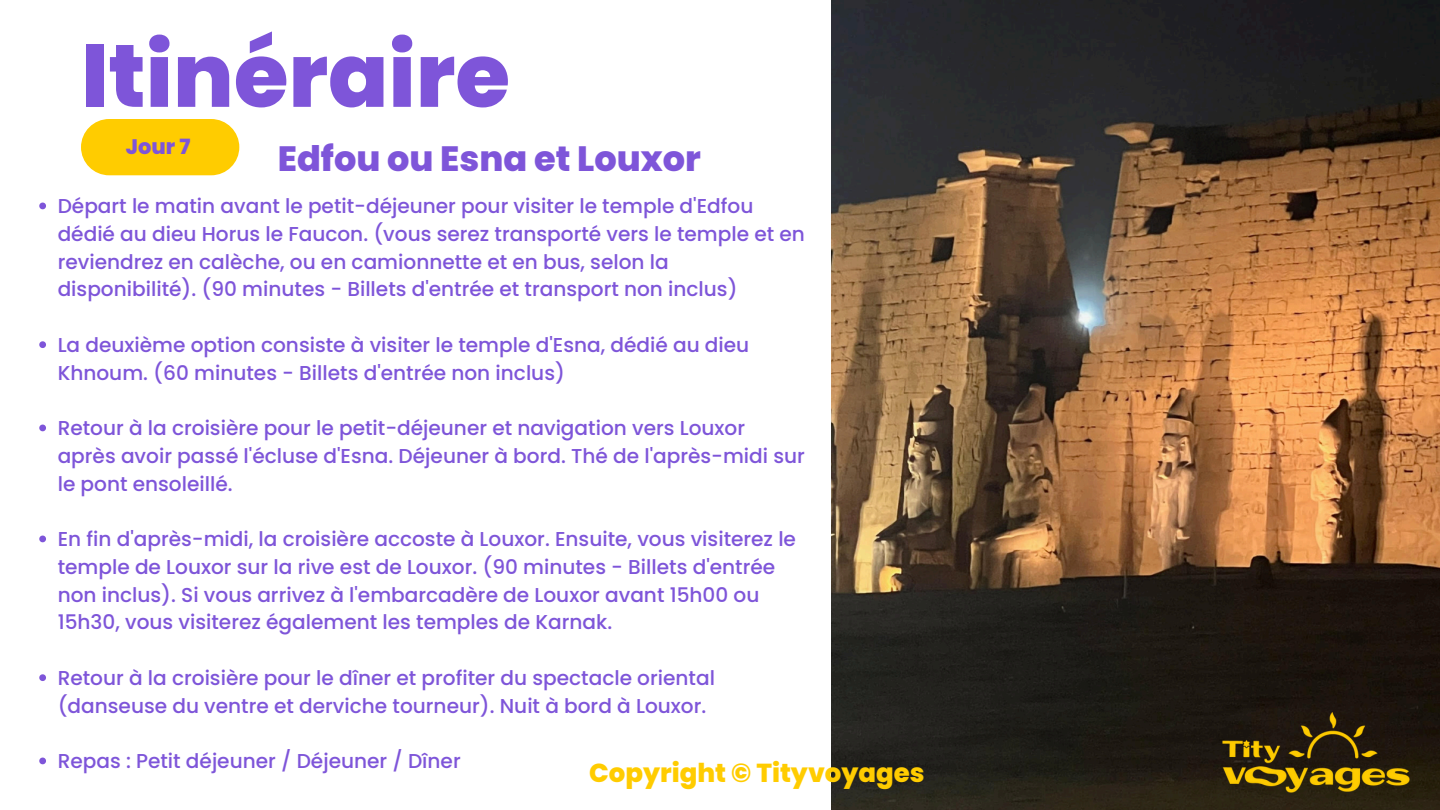
<style>
.page{position:relative;width:1440px;height:810px;background:#fff}
.page>*{position:absolute;margin:0;border:0;box-sizing:border-box;transform-origin:0 0}
.t1{font:800 88.7px "Poppins";color:#7e55d9}
.t2{font:800 35.1px "Poppins";color:#7e55d9}
.t3{font:800 26px "Poppins";color:#fc0}
.t4{font:800 21px "Poppins";color:#7e55d9}
.t5{font:500 20.1px/27.8px "Poppins";color:#7e55d9}
</style>
<div class="page">
<img style="left:832px;top:1px;width:608px;height:809px">
<svg style="left:39px;top:203px;width:7px;height:6px"></svg>
<svg style="left:39px;top:341px;width:7px;height:7px"></svg>
<svg style="left:39px;top:425px;width:7px;height:6px"></svg>
<svg style="left:39px;top:536px;width:7px;height:6px"></svg>
<svg style="left:39px;top:674px;width:7px;height:7px"></svg>
<svg style="left:39px;top:758px;width:7px;height:6px"></svg>
<div style="left:81px;top:119px;width:158px;height:56px;background:#fc0;border-radius:28px"></div>
<p class="t1" style="left:81px;top:14px;width:431px">Itinéraire</p>
<p class="t4" style="left:126px;top:132px;width:66px">Jour 7</p>
<p class="t2" style="left:278px;top:134px;width:424px">Edfou ou Esna et Louxor</p>
<p class="t5" style="left:58px;top:192px;width:749px">Départ le matin avant le petit-déjeuner pour visiter le temple d'Edfou dédié au dieu Horus le Faucon. (vous serez transporté vers le temple et en reviendrez en calèche, ou en camionnette et en bus, selon la disponibilité). (90 minutes - Billets d'entrée et transport non inclus)</p>
<p class="t5" style="left:58px;top:331px;width:693px">La deuxième option consiste à visiter le temple d'Esna, dédié au dieu<br>Khnoum. (60 minutes - Billets d'entrée non inclus)</p>
<h1 class="t5" style="left:58px;top:414px;width:749px">Retour à la croisière pour le petit-déjeuner et navigation vers Louxor après avoir passé l'écluse d'Esna. Déjeuner à bord. Thé de l'après-midi sur le pont ensoleillé.</h1>
<h4 class="t5" style="left:58px;top:525px;width:740px">En fin d'après-midi, la croisière accoste à Louxor. Ensuite, vous visiterez le temple de Louxor sur la rive est de Louxor. (90 minutes - Billets d'entrée non inclus). Si vous arrivez à l'embarcadère de Louxor avant 15h00 ou 15h30, vous visiterez également les temples de Karnak.</h4>
<h2 class="t5" style="left:58px;top:664px;width:659px">Retour à la croisière pour le dîner et profiter du spectacle oriental (danseuse du ventre et derviche tourneur). Nuit à bord à Louxor.</h2>
<p class="t5" style="left:58px;top:747px;width:405px">Repas : Petit déjeuner / Déjeuner / Dîner</p>
<p class="t3" style="left:589px;top:754px;width:337px">Copyright © Tityvoyages</p>
</div>
